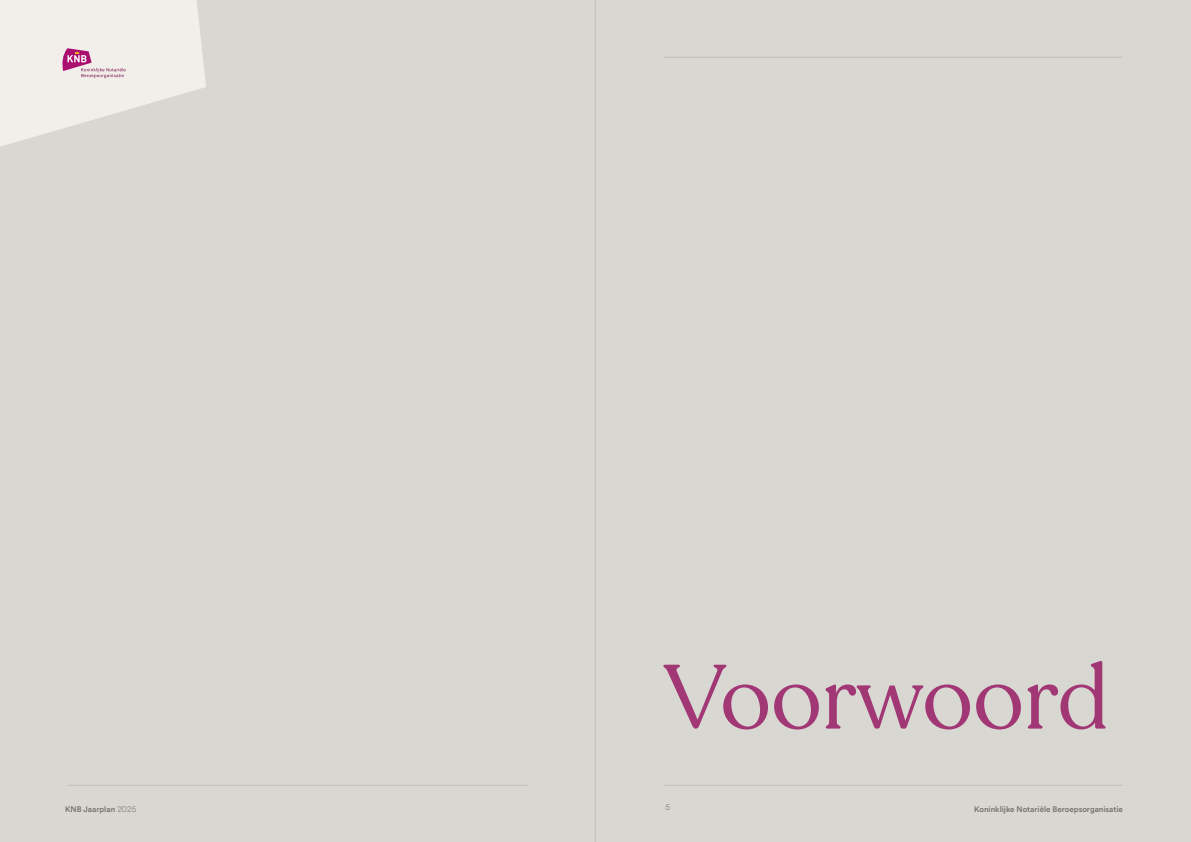
<style>
.page{position:relative;width:1191px;height:842px;background:#d9d7d2}
.page>*{position:absolute;margin:0;border:0;box-sizing:border-box;transform-origin:0 0}
.t1{font:90px "Recoleta";color:#a13775}
.t2{font:500 8px "Circular Std";color:#71706e}
.t3{font:300 8px "Circular Spotify Text";color:#71706e}
.s1{font-family:"Circular Spotify Text";font-weight:300}
</style>
<div class="page">
<hr style="left:663px;top:57px;width:460px;height:1px;background:#a8a59d">
<hr style="left:663px;top:785px;width:460px;height:1px;background:#a8a59d">
<hr style="left:68px;top:785px;width:459px;height:1px;background:#a8a59d">
<hr style="left:595px;top:0;width:1px;height:842px;background:#a8a59d">
<svg style="left:0;top:0;width:206px;height:147px"></svg>
<h1 class="t1" style="left:663px;top:642px;width:446px">Voorwoord</h1>
<p class="t2" style="left:65px;top:804px;width:73px">KNB Jaarplan <span class="s1">2025</span></p>
<p class="t3" style="left:665px;top:802px;width:6px">5</p>
<p class="t2" style="left:974px;top:804px;width:150px">Koninklijke Notariële Beroepsorganisatie</p>
</div>
